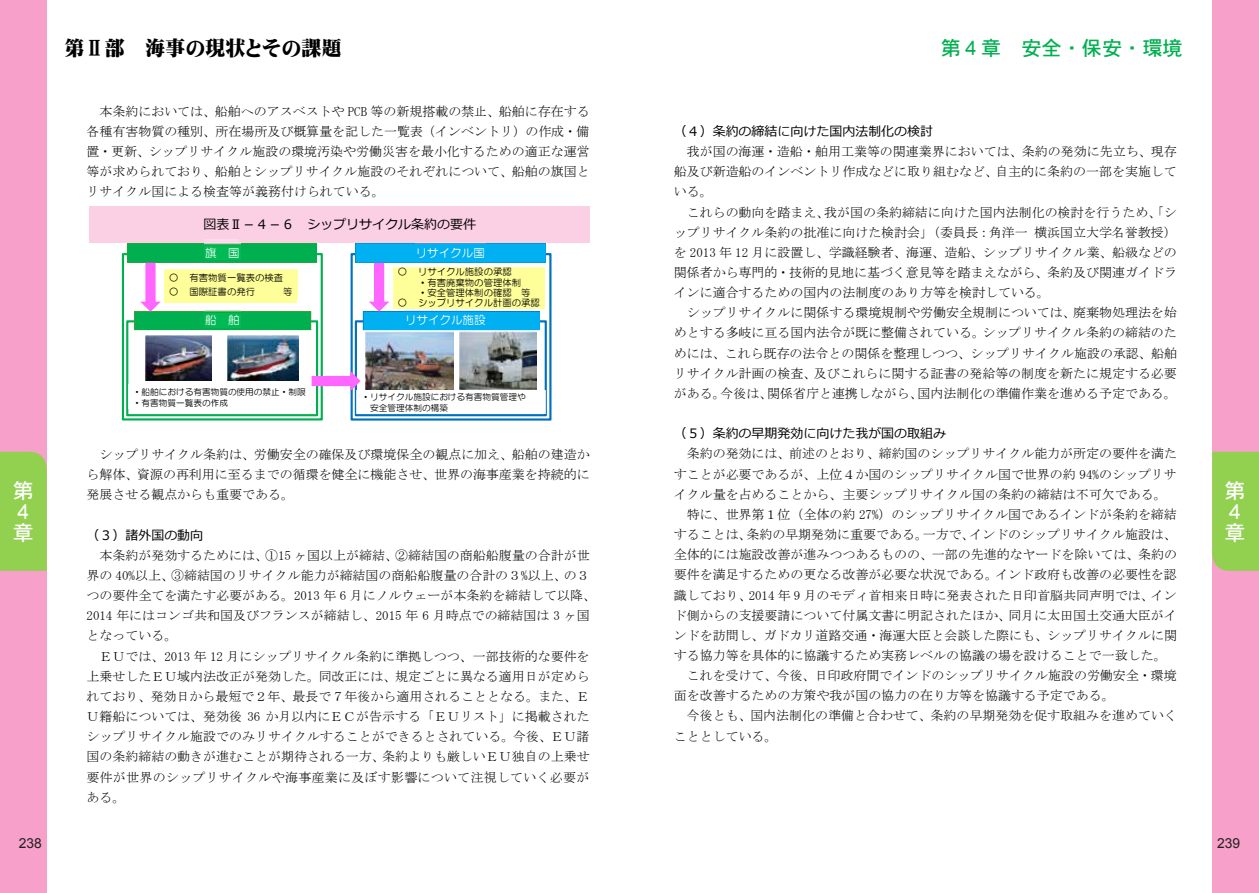
<style>
.page{position:relative;width:1259px;height:893px;background:#fff}
.page>*{position:absolute;margin:0;border:0;box-sizing:border-box;transform-origin:0 0}
.t1{font:21px/21px "DFHS Gothic W5 WIN RKSJ H";color:#fff}
.t2{font:20.1px "Mingti EGP Ultra SJIS";color:#000}
.t3{font:20.1px "DFHS Gothic W5 WIN RKSJ H";color:#00b050}
.t4{font:13.8px "Arial";color:#231f20}
.t5{font:12.9px/20.1px "MS Mincho";color:#000;text-align:justify}
.t6{font:12.9px "Meiryo";color:#000}
.t7{font:11.55px "HG Maru Gothic MPRO";color:#fff}
.t8{font:9.3px/10.1px "HG Maru Gothic MPRO";color:#000}
.t9{font:8.7px/11.6px "HG Maru Gothic MPRO";color:#000}
</style>
<div class="page">
<div style="left:89px;top:206px;width:501px;height:37px;background:#fbd0e4"></div>
<img style="left:205px;top:239px;width:35px;height:4px">
<img style="left:415px;top:242px;width:70px;height:1px">
<img style="left:122px;top:243px;width:429px;height:178px">
<div style="left:0;top:0;width:47px;height:893px;background:#f7a1ca"></div>
<div style="left:0;top:452px;width:47px;height:119px;background:#92d050"></div>
<div style="left:1212px;top:0;width:47px;height:893px;background:#f7a1ca"></div>
<div style="left:1212px;top:452px;width:47px;height:119px;background:#92d050"></div>
<h2 class="t2" style="left:64px;top:38px;width:279px">第Ⅱ部 海事の現状とその課題</h2>
<h2 class="t3" style="left:940px;top:38px;width:243px">第４章 安全・保安・環境</h2>
<p class="t5" style="left:86px;top:101px;width:505px;text-indent:13px">本条約においては、船舶へのアスベストや PCB 等の新規搭載の禁止、船舶に存在する各種有害物質の種別、所在場所及び概算量を記した一覧表（インベントリ）の作成・備置・更新、シップリサイクル施設の環境汚染や労働災害を最小化するための適正な運営等が求められており、船舶とシップリサイクル施設のそれぞれについて、船舶の旗国とリサイクル国による検査等が義務付けられている。</p>
<p class="t6" style="left:674px;top:122px;width:261px">（４）条約の締結に向けた国内法制化の検討</p>
<p class="t5" style="left:674px;top:141px;width:504px;text-indent:13px">我が国の海運・造船・舶用工業等の関連業界においては、条約の発効に先立ち、現存船及び新造船のインベントリ作成などに取り組むなど、自主的に条約の一部を実施している。</p>
<p class="t5" style="left:674px;top:202px;width:505px;text-indent:13px">これらの動向を踏まえ、我が国の条約締結に向けた国内法制化の検討を行うため、「シップリサイクル条約の批准に向けた検討会」（委員長：角洋一 横浜国立大学名誉教授）を 2013 年 12 月に設置し、学識経験者、海運、造船、シップリサイクル業、船級などの関係者から専門的・技術的見地に基づく意見等を踏まえながら、条約及び関連ガイドラインに適合するための国内の法制度のあり方等を検討している。</p>
<p class="t5" style="left:674px;top:303px;width:505px;text-indent:13px">シップリサイクルに関係する環境規制や労働安全規制については、廃棄物処理法を始めとする多岐に亘る国内法令が既に整備されている。シップリサイクル条約の締結のためには、これら既存の法令との関係を整理しつつ、シップリサイクル施設の承認、船舶リサイクル計画の検査、及びこれらに関する証書の発給等の制度を新たに規定する必要がある。今後は、関係省庁と連携しながら、国内法制化の準備作業を進める予定である。</p>
<p class="t6" style="left:674px;top:424px;width:274px">（５）条約の早期発効に向けた我が国の取組み</p>
<p class="t5" style="left:687px;top:444px;width:492px">条約の発効には、前述のとおり、締約国のシップリサイクル能力が所定の要件を満た</p>
<p class="t5" style="left:674px;top:464px;width:504px">すことが必要であるが、上位４か国のシップリサイクル国で世界の約 94%のシップリサ</p>
<p class="t5" style="left:674px;top:484px;width:494px">イクル量を占めることから、主要シップリサイクル国の条約の締結は不可欠である。</p>
<p class="t5" style="left:687px;top:504px;width:491px">特に、世界第１位（全体の約 27%）のシップリサイクル国であるインドが条約を締結</p>
<p class="t5" style="left:674px;top:524px;width:504px">することは、条約の早期発効に重要である。一方で、インドのシップリサイクル施設は、</p>
<p class="t5" style="left:674px;top:544px;width:505px">全体的には施設改善が進みつつあるものの、一部の先進的なヤードを除いては、条約の</p>
<p class="t5" style="left:674px;top:565px;width:504px">要件を満足するための更なる改善が必要な状況である。インド政府も改善の必要性を認</p>
<p class="t5" style="left:674px;top:585px;width:504px">識しており、2014 年 9 月のモディ首相来日時に発表された日印首脳共同声明では、イン</p>
<p class="t5" style="left:674px;top:605px;width:504px">ド側からの支援要請について付属文書に明記されたほか、同月に太田国土交通大臣がイ</p>
<p class="t5" style="left:674px;top:625px;width:505px">ンドを訪問し、ガドカリ道路交通・海運大臣と会談した際にも、シップリサイクルに関</p>
<p class="t5" style="left:674px;top:645px;width:494px">する協力等を具体的に協議するため実務レベルの協議の場を設けることで一致した。</p>
<p class="t5" style="left:687px;top:665px;width:491px">これを受けて、今後、日印政府間でインドのシップリサイクル施設の労働安全・環境</p>
<p class="t5" style="left:674px;top:686px;width:442px">面を改善するための方策や我が国の協力の在り方等を協議する予定である。</p>
<p class="t5" style="left:687px;top:706px;width:492px">今後とも、国内法制化の準備と合わせて、条約の早期発効を促す取組みを進めていく</p>
<p class="t5" style="left:674px;top:726px;width:105px">こととしている。</p>
<p class="t6" style="left:204px;top:215px;width:274px">図表Ⅱ－４－６ シップリサイクル条約の要件</p>
<p class="t7" style="left:205px;top:247px;width:36px">旗 国</p>
<p class="t7" style="left:416px;top:247px;width:71px">リサイクル国</p>
<p class="t8" style="left:418px;top:267px;width:114px;text-indent:-20px">○ リサイクル施設の承認<br>・有害廃棄物の管理体制・安全管理体制の確認 等</p>
<p class="t8" style="left:398px;top:297px;width:144px">○ シップリサイクル計画の承認</p>
<p class="t8" style="left:169px;top:273px;width:116px">○ 有害物質一覧表の検査</p>
<p class="t8" style="left:169px;top:287px;width:87px">○ 国際証書の発行</p>
<p class="t8" style="left:283px;top:287px;width:11px">等</p>
<p class="t7" style="left:205px;top:314px;width:36px">船 舶</p>
<p class="t7" style="left:405px;top:314px;width:82px">リサイクル施設</p>
<p class="t9" style="left:133px;top:386px;width:174px">・船舶における有害物質の使用の禁止・制限・有害物質一覧表の作成</p>
<p class="t9" style="left:370px;top:391px;width:157px;text-indent:-9px">・リサイクル施設における有害物質管理や安全管理体制の構築</p>
<p class="t5" style="left:86px;top:444px;width:505px;text-indent:13px">シップリサイクル条約は、労働安全の確保及び環境保全の観点に加え、船舶の建造から解体、資源の再利用に至るまでの循環を健全に機能させ、世界の海事産業を持続的に発展させる観点からも重要である。</p>
<p class="t6" style="left:86px;top:526px;width:118px">（３）諸外国の動向</p>
<p class="t5" style="left:86px;top:545px;width:511px;text-align:left;text-indent:13px">本条約が発効するためには、①15 ヶ国以上が締結、②締結国の商船船腹量の合計が世界の 40%以上、③締結国のリサイクル能力が締結国の商船船腹量の合計の３%以上、の３つの要件全てを満たす必要がある。2013 年 6 月にノルウェーが本条約を締結して以降、2014 年にはコンゴ共和国及びフランスが締結し、2015 年 6 月時点での締結国は 3 ヶ国となっている。</p>
<p class="t5" style="left:86px;top:646px;width:505px;text-indent:13px">ＥＵでは、2013 年 12 月にシップリサイクル条約に準拠しつつ、一部技術的な要件を上乗せしたＥＵ域内法改正が発効した。同改正には、規定ごとに異なる適用日が定められており、発効日から最短で２年、最長で７年後から適用されることとなる。また、ＥＵ籍船については、発効後 36 か月以内にＥＣが告示する「ＥＵリスト」に掲載されたシップリサイクル施設でのみリサイクルすることができるとされている。今後、ＥＵ諸国の条約締結の動きが進むことが期待される一方、条約よりも厳しいＥＵ独自の上乗せ要件が世界のシップリサイクルや海事産業に及ぼす影響について注視していく必要がある。</p>
<h1 class="t1" style="left:13px;top:480px;width:22px">第<br>４章</h1>
<h1 class="t1" style="left:1224px;top:480px;width:22px">第<br>４章</h1>
<p class="t4" style="left:19px;top:834px;width:25px">238</p>
<p class="t4" style="left:1217px;top:834px;width:25px">239</p>
</div>
